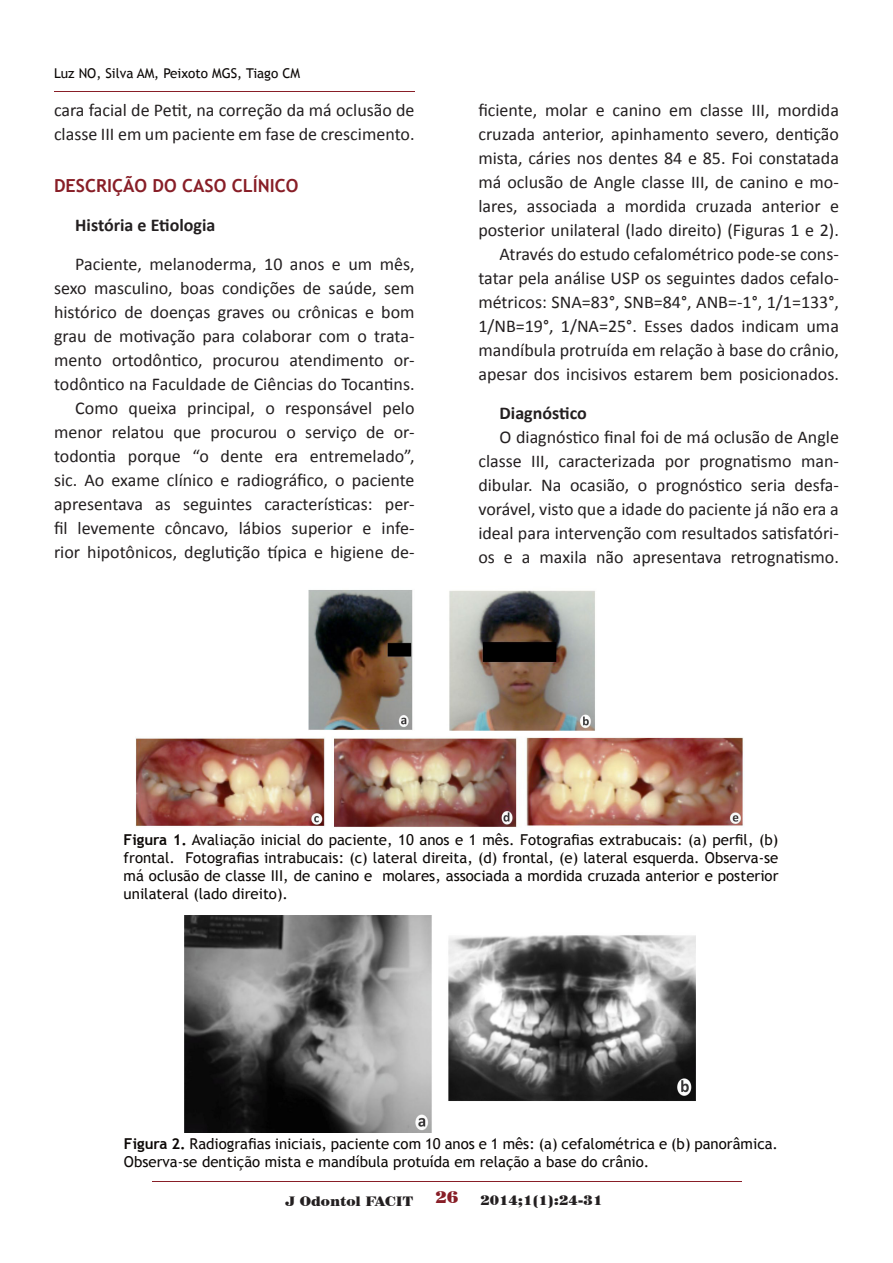
<style>
.page{position:relative;width:893px;height:1263px;background:#fff}
.page>*{position:absolute;margin:0;border:0;box-sizing:border-box;transform-origin:0 0}
.t1{font:18px/24px "Calibri";color:#231f20;text-align:justify}
.t2{font:700 18px "Calibri";color:#231f20}
.t3{font:700 18px "Trebuchet MS";color:#881e27}
.t4{font:900 16.5px "Century 725 BT";color:#881e27}
.t5{font:15px/18px "Trebuchet MS";color:#0c0806;text-align:justify}
.t6{font:13.5px "Trebuchet MS";color:#0c0806}
.t7{font:900 13.5px "Century 725 BT";color:#231f20}
.s1{font-weight:700}
</style>
<div class="page">
<hr style="left:152px;top:1181px;width:590px;height:1px;background:#881e27">
<hr style="left:54px;top:91px;width:361px;height:1px;background:#881e27">
<img style="left:184px;top:916px;width:511px;height:216px">
<img style="left:135px;top:590px;width:608px;height:238px">
<p class="t6" style="left:54px;top:66px;width:248px">Luz NO, Silva AM, Peixoto MGS, Tiago CM</p>
<p class="t1" style="left:54px;top:98px;width:362px">cara facial de Petit, na correção da má oclusão de classe III em um paciente em fase de crescimento.</p>
<p class="t3" style="left:54px;top:174px;width:246px">DESCRIÇÃO DO CASO CLÍNICO</p>
<p class="t2" style="left:75px;top:213px;width:142px">História e Etiologia</p>
<p class="t1" style="left:54px;top:252px;width:362px;text-indent:21px">Paciente, melanoderma, 10 anos e um mês, sexo masculino, boas condições de saúde, sem histórico de doenças graves ou crônicas e bom grau de motivação para colaborar com o trata&shy;mento ortodôntico, procurou atendimento or&shy;todôntico na Faculdade de Ciências do Tocantins.</p>
<p class="t1" style="left:54px;top:396px;width:362px;text-indent:21px">Como queixa principal, o responsável pelo menor relatou que procurou o serviço de or&shy;todontia porque “o dente era entremelado”, sic. Ao exame clínico e radiográfico, o paciente apresentava as seguintes características: per&shy;fil levemente côncavo, lábios superior e infe&shy;rior hipotônicos, deglutição típica e higiene de-</p>
<p class="t1" style="left:478px;top:98px;width:362px">ficiente, molar e canino em classe III, mordida cruzada anterior, apinhamento severo, dentição mista, cáries nos dentes 84 e 85. Foi constatada má oclusão de Angle classe III, de canino e mo&shy;lares, associada a mordida cruzada anterior e posterior unilateral (lado direito) (Figuras 1 e 2).</p>
<p class="t1" style="left:478px;top:242px;width:362px;text-indent:21px">Através do estudo cefalométrico pode-se cons&shy;tatar pela análise USP os seguintes dados cefalo&shy;métricos: SNA=83°, SNB=84°, ANB=-1°, 1/1=133°, 1/NB=19°, 1/NA=25°. Esses dados indicam uma mandíbula protruída em relação à base do crânio, apesar dos incisivos estarem bem posicionados.</p>
<p class="t2" style="left:500px;top:402px;width:89px">Diagnóstico</p>
<p class="t1" style="left:478px;top:425px;width:362px;text-indent:21px">O diagnóstico final foi de má oclusão de Angle classe III, caracterizada por prognatismo man&shy;dibular. Na ocasião, o prognóstico seria desfa&shy;vorável, visto que a idade do paciente já não era a ideal para intervenção com resultados satisfatóri&shy;os e a maxila não apresentava retrognatismo.</p>
<p class="t5" style="left:124px;top:830px;width:656px"><span class="s1">Figura 1.</span> Avaliação inicial do paciente, 10 anos e 1 mês. Fotografias extrabucais: (a) perfil, (b) frontal. Fotografias intrabucais: (c) lateral direita, (d) frontal, (e) lateral esquerda. Observa-se má oclusão de classe III, de canino e molares, associada a mordida cruzada anterior e posterior unilateral (lado direito).</p>
<p class="t5" style="left:124px;top:1135px;width:656px"><span class="s1">Figura 2.</span> Radiografias iniciais, paciente com 10 anos e 1 mês: (a) cefalométrica e (b) panorâmica.<br>Observa-se dentição mista e mandíbula protuída em relação a base do crânio.</p>
<p class="t7" style="left:285px;top:1193px;width:129px">J Odontol FACIT</p>
<p class="t4" style="left:435px;top:1187px;width:24px">26</p>
<p class="t7" style="left:480px;top:1192px;width:123px">2014;1(1):24-31</p>
</div>
